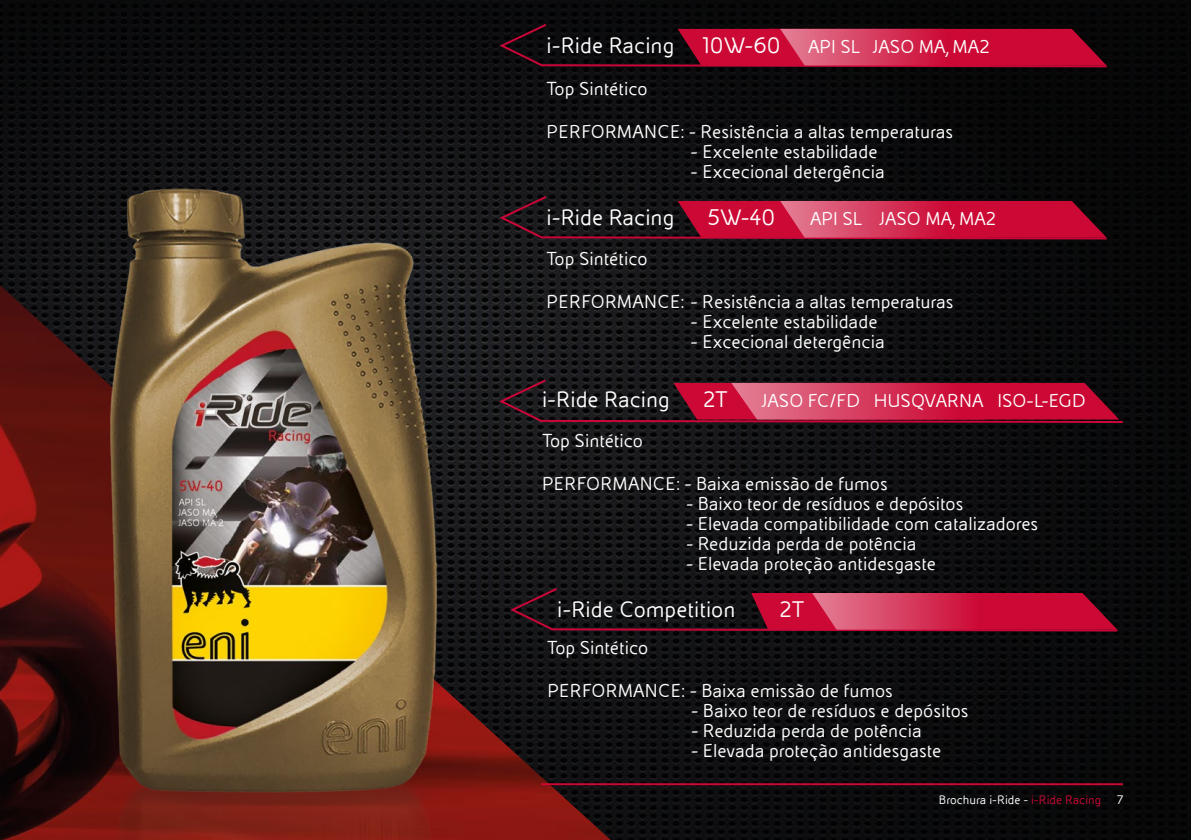
<style>
.page{position:relative;width:1191px;height:840px;background:#fff}
.page>*{position:absolute;margin:0;border:0;box-sizing:border-box;transform-origin:0 0}
.t1{font:24px "Eni Exp Reg";color:#fff}
.t2{font:20px/42.6px "Eni Exp Reg";color:#fff}
.t3{font:13.2px "Eni Exp Reg";color:#fff}
.s1{color:#cc0935}
</style>
<div class="page">
<img style="left:0;top:0;width:1191px;height:839px">
<img style="left:0;top:150px;width:573px;height:689px">
<svg style="left:497px;top:194px;width:611px;height:46px;background:#7b172f"></svg>
<svg style="left:497px;top:22px;width:611px;height:46px;background:#78142b"></svg>
<svg style="left:497px;top:377px;width:628px;height:47px;background:#7e1c33"></svg>
<svg style="left:508px;top:586px;width:611px;height:46px;background:#6d172c"></svg>
<hr style="left:541px;top:782px;width:582px;height:2px;background:#cc0935">
<p class="t1" style="left:546px;top:33px;width:236px">i-Ride Racing 10W-60</p>
<p class="t2" style="left:808px;top:26px;width:183px">API SL JASO MA, MA2</p>
<p class="t2" style="left:546px;top:68px;width:408px">Top Sintético<br>PERFORMANCE: - Resistência a altas temperaturas</p>
<p class="t2" style="left:690px;top:130px;width:188px">- Excelente estabilidade</p>
<p class="t2" style="left:690px;top:150px;width:196px">- Excecional detergência</p>
<p class="t1" style="left:546px;top:205px;width:129px">i-Ride Racing</p>
<p class="t1" style="left:707px;top:205px;width:69px">5W-40</p>
<p class="t2" style="left:810px;top:198px;width:187px">API SL JASO MA, MA2</p>
<p class="t2" style="left:546px;top:238px;width:408px">Top Sintético<br>PERFORMANCE: - Resistência a altas temperaturas</p>
<p class="t2" style="left:690px;top:301px;width:188px">- Excelente estabilidade</p>
<p class="t2" style="left:690px;top:321px;width:196px">- Excecional detergência</p>
<p class="t1" style="left:542px;top:387px;width:129px">i-Ride Racing</p>
<p class="t1" style="left:703px;top:387px;width:26px">2T</p>
<p class="t2" style="left:763px;top:379px;width:325px">JASO FC/FD HUSQVARNA ISO-L-EGD</p>
<p class="t2" style="left:542px;top:420px;width:347px">Top Sintético<br>PERFORMANCE: - Baixa emissão de fumos</p>
<p class="t2" style="left:686px;top:482px;width:279px">- Baixo teor de resíduos e depósitos</p>
<p class="t2" style="left:686px;top:502px;width:354px">- Elevada compatibilidade com catalizadores</p>
<p class="t2" style="left:686px;top:522px;width:232px">- Reduzida perda de potência</p>
<p class="t2" style="left:686px;top:542px;width:251px">- Elevada proteção antidesgaste</p>
<p class="t1" style="left:557px;top:597px;width:180px">i-Ride Competition</p>
<p class="t1" style="left:779px;top:597px;width:26px">2T</p>
<p class="t2" style="left:547px;top:627px;width:347px">Top Sintético<br>PERFORMANCE: - Baixa emissão de fumos</p>
<p class="t2" style="left:691px;top:689px;width:279px">- Baixo teor de resíduos e depósitos</p>
<p class="t2" style="left:691px;top:709px;width:232px">- Reduzida perda de potência</p>
<p class="t2" style="left:691px;top:729px;width:251px">- Elevada proteção antidesgaste</p>
<p class="t3" style="left:939px;top:792px;width:185px">Brochura i-Ride - <span class="s1">i-Ride Racing</span> 7</p>
</div>
